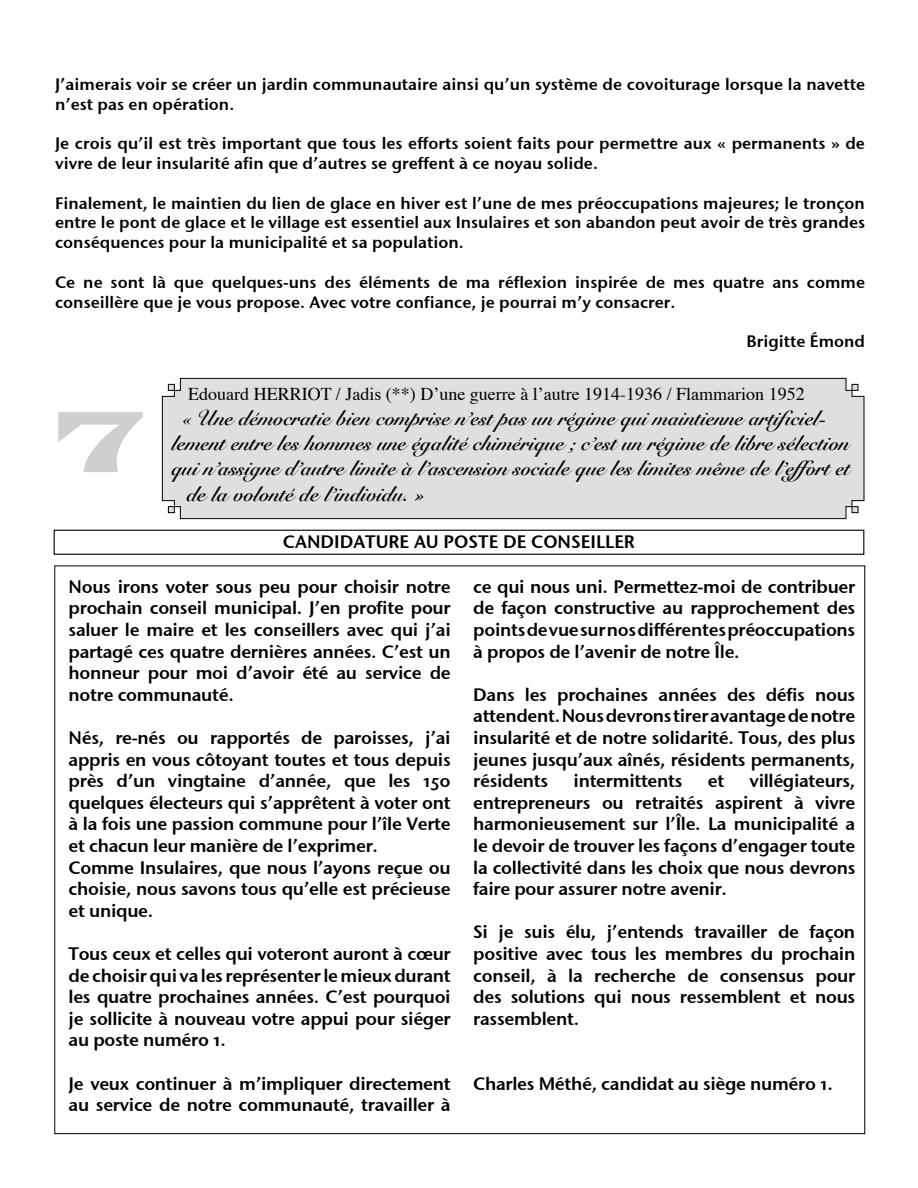
<style>
.page{position:relative;width:918px;height:1188px;background:#fff}
.page>*{position:absolute;margin:0;border:0;box-sizing:border-box;transform-origin:0 0}
.t1{font:90px "Latin Wide";color:#cdcfd0}
.t2{font:700 21px "Snell Roundhand";color:#000}
.t3{font:18px/21.6px "Stone Sans Sem OSITCTT Semi";letter-spacing:-.02em;color:#000;text-align:justify}
.t4{font:18px "Times";color:#000}
.t5{font:18px "Stone Sans Sem ITCTT Semi";color:#000}
.t6{font:16.5px/19.8px "Stone Sans Sem OSITCTT Semi";color:#000}
</style>
<div class="page">
<div style="left:54px;top:530px;width:810px;height:25px;border:1px solid #000"></div>
<div style="left:162px;top:378px;width:703px;height:141px;background:#dedfe0"></div>
<p class="t6" style="left:55px;top:74px;width:811px">J’aimerais voir se créer un jardin communautaire ainsi qu’un système de covoiturage lorsque la navette n’est pas en opération.</p>
<p class="t6" style="left:55px;top:133px;width:811px">Je crois qu’il est très important que tous les efforts soient faits pour permettre aux « permanents » de vivre de leur insularité afin que d’autres se greffent à ce noyau solide.</p>
<p class="t6" style="left:55px;top:193px;width:812px;text-align:justify">Finalement, le maintien du lien de glace en hiver est l’une de mes préoccupations majeures; le tronçon entre le pont de glace et le village est essentiel aux Insulaires et son abandon peut avoir de très grandes conséquences pour la municipalité et sa population.</p>
<p class="t6" style="left:55px;top:272px;width:811px">Ce ne sont là que quelques-uns des éléments de ma réflexion inspirée de mes quatre ans comme conseillère que je vous propose. Avec votre confiance, je pourrai m’y consacrer.</p>
<p class="t6" style="left:747px;top:331px;width:120px">Brigitte Émond</p>
<p class="t4" style="left:188px;top:377px;width:618px">Edouard HERRIOT / Jadis (**) D’une guerre à l’autre 1914-1936 / Flammarion 1952</p>
<p class="t2" style="left:182px;top:405px;width:646px">« Une démocratie bien comprise n’est pas un régime qui maintienne artificiel-</p>
<p class="t2" style="left:172px;top:430px;width:679px">lement entre les hommes une égalité chimérique ; c’est un régime de libre sélection</p>
<p class="t2" style="left:172px;top:456px;width:680px">qui n’assigne d’autre limite à l’ascension sociale que les limites même de l’effort et</p>
<p class="t2" style="left:187px;top:481px;width:239px">de la volonté de l’individu. »</p>
<h1 class="t1" style="left:54px;top:385px;width:88px">7</h1>
<p class="t5" style="left:283px;top:527px;width:354px">CANDIDATURE AU POSTE DE CONSEILLER</p>
<p class="t3" style="left:69px;top:575px;width:384px">Nous irons voter sous peu pour choisir notre prochain conseil municipal. J’en profite pour saluer le maire et les conseillers avec qui j’ai partagé ces quatre dernières années. C’est un honneur pour moi d’avoir été au service de notre communauté.</p>
<p class="t3" style="left:69px;top:727px;width:384px;text-align:left">Nés, re-nés ou rapportés de paroisses, j’ai appris en vous côtoyant toutes et tous depuis près d’un vingtaine d’année, que les 150 quelques électeurs qui s’apprêtent à voter ont à la fois une passion commune pour l’île Verte et chacun leur manière de l’exprimer.<br>Comme Insulaires, que nous l’ayons reçue ou choisie, nous savons tous qu’elle est précieuse et unique.</p>
<p class="t3" style="left:69px;top:943px;width:384px">Tous ceux et celles qui voteront auront à cœur de choisir qui va les représenter le mieux durant les quatre prochaines années. C’est pourquoi je sollicite à nouveau votre appui pour siéger au poste numéro 1.</p>
<p class="t3" style="left:69px;top:1072px;width:384px">Je veux continuer à m’impliquer directement au service de notre communauté, travailler à</p>
<p class="t3" style="left:473px;top:575px;width:384px">ce qui nous uni. Permettez-moi de contribuer de façon constructive au rapprochement des points de vue sur nos différentes préoccupations à propos de l’avenir de notre Île.</p>
<p class="t3" style="left:473px;top:683px;width:384px">Dans les prochaines années des défis nous attendent. Nous devrons tirer avantage de notre insularité et de notre solidarité. Tous, des plus jeunes jusqu’aux aînés, résidents permanents, résidents</p>
<p class="t3" style="left:473px;top:770px;width:384px;text-indent:276px">villégiateurs, entrepreneurs ou retraités aspirent à vivre harmonieusement sur l’Île. La municipalité a le devoir de trouver les façons d’engager toute la collectivité dans les choix que nous devrons faire pour assurer notre avenir.</p>
<p class="t3" style="left:473px;top:921px;width:384px">Si je suis élu, j’entends travailler de façon positive avec tous les membres du prochain conseil, à la recherche de consensus pour des solutions qui nous ressemblent et nous rassemblent.</p>
<p class="t3" style="left:574px;top:770px;width:110px">intermittents</p>
<p class="t3" style="left:708px;top:770px;width:18px">et</p>
<p class="t3" style="left:473px;top:1072px;width:361px">Charles Méthé, candidat au siège numéro 1.</p>
</div>
